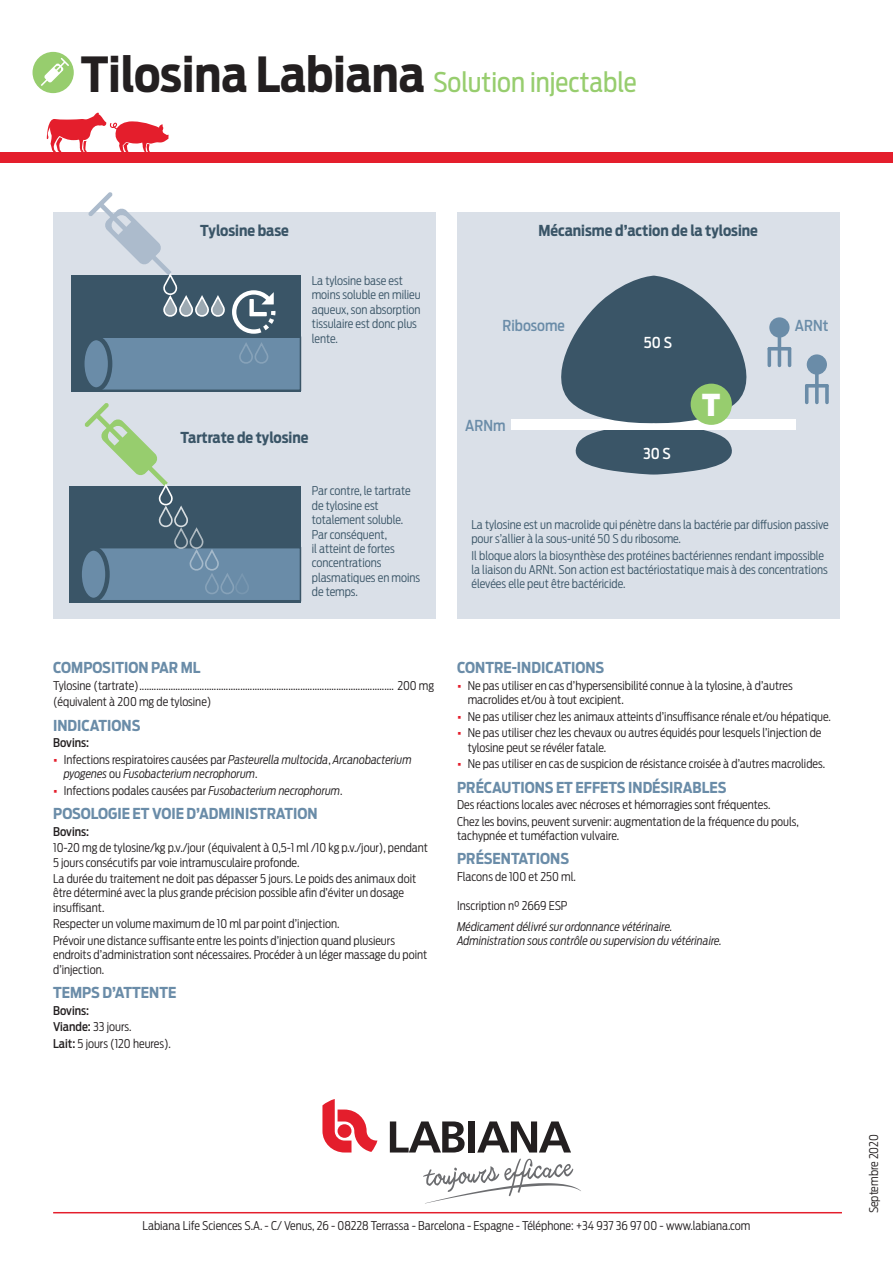
<style>
.page{position:relative;width:893px;height:1263px;background:#fff}
.page>*{position:absolute;margin:0;border:0;box-sizing:border-box;transform-origin:0 0}
.t1{font:900 30px "Antenna Cond";color:#fff}
.t2{font:27px "Antenna Cond";color:#97cd6e}
.titularcillos_ficha{font:700 15px "Antenna Cond";color:#6a8ca8}
.texto_ficha{font:700 15px "Antenna Cond";color:#3a5567}
.portada_titular{font:500 15px "Antenna Cond";color:#6a8ca8}
.portada_titular-2{font:500 15px "Antenna Cond";color:#fff}
.texto_ficha-2{font:300 12px/14.4px "Antenna Cond";color:#231f20}
.texto_ficha-3{font:300 12px/14.4px "Antenna Cond";color:#3a5567}
.texto_ficha-4{font:italic 300 12px/14.4px "Antenna Cond";color:#231f20}
.texto_ficha-5{font:500 12px "Antenna Cond";color:#231f20}
.s1{font-weight:700;font-size:48px;color:#231f20}
.s2{font-family:"Antenna";font-weight:700;font-style:normal;color:#e41e2c}
.s3{font-style:normal}
.s4{font-family:"Antenna";font-weight:700;color:#e41e2c}
.s5{font-style:italic}
.s6{font-weight:500}
</style>
<div class="page">
<div style="left:53px;top:213px;width:383px;height:406px;background:#dae0e8"></div>
<div style="left:457px;top:213px;width:382px;height:406px;background:#dae0e8"></div>
<div style="left:0;top:152px;width:893px;height:11px;background:#e41e2c"></div>
<div style="left:33px;top:52px;width:41px;height:41px;background:#97cd6e;border-radius:50%"></div>
<svg style="left:41px;top:58px;width:28px;height:28px"></svg>
<svg style="left:47px;top:113px;width:122px;height:39px"></svg>
<div style="left:71px;top:276px;width:230px;height:116px;background:#3a5567"></div>
<svg style="left:232px;top:290px;width:44px;height:44px"></svg>
<div style="left:95px;top:336px;width:206px;height:55px;background:#6a8ca8;border:2px solid #3a5567"></div>
<svg style="left:82px;top:338px;width:28px;height:52px"></svg>
<div style="left:80px;top:336px;width:32px;height:56px;border:4px solid #3a5567;border-radius:50%"></div>
<svg style="left:88px;top:192px;width:138px;height:125px"></svg>
<svg style="left:239px;top:342px;width:30px;height:22px"></svg>
<div style="left:70px;top:486px;width:231px;height:116px;background:#3a5567"></div>
<div style="left:93px;top:547px;width:208px;height:54px;background:#6a8ca8;border:2px solid #3a5567"></div>
<svg style="left:80px;top:548px;width:27px;height:52px"></svg>
<div style="left:77px;top:546px;width:33px;height:56px;border:4px solid #3a5567;border-radius:50%"></div>
<svg style="left:85px;top:403px;width:166px;height:193px"></svg>
<div style="left:511px;top:419px;width:285px;height:11px;background:#fff"></div>
<svg style="left:561px;top:276px;width:186px;height:199px"></svg>
<svg style="left:815px;top:375px;width:4px;height:27px"></svg>
<svg style="left:825px;top:386px;width:4px;height:16px"></svg>
<hr style="left:805px;top:386px;width:3px;height:16px;background:#6a8ca8">
<svg style="left:807px;top:384px;width:20px;height:4px"></svg>
<div style="left:807px;top:354px;width:20px;height:21px;background:#6a8ca8;border-radius:50%"></div>
<hr style="left:778px;top:332px;width:3px;height:33px;background:#6a8ca8">
<hr style="left:788px;top:349px;width:3px;height:16px;background:#6a8ca8">
<svg style="left:767px;top:349px;width:4px;height:16px"></svg>
<hr style="left:769px;top:347px;width:20px;height:3px;background:#6a8ca8">
<div style="left:769px;top:317px;width:20px;height:21px;background:#6a8ca8;border-radius:50%"></div>
<div style="left:691px;top:384px;width:41px;height:41px;background:#97cd6e;border-radius:50%"></div>
<hr style="left:53px;top:1212px;width:789px;height:1px;background:#e41e2c">
<svg style="left:390px;top:1121px;width:75px;height:31px"></svg>
<div style="left:468px;top:1121px;width:7px;height:31px;background:#231f20"></div>
<svg style="left:477px;top:1121px;width:94px;height:31px"></svg>
<svg style="left:322px;top:1099px;width:55px;height:53px"></svg>
<svg style="left:423px;top:1159px;width:158px;height:44px"></svg>
<p class="t2" style="left:81px;top:66px;width:557px"><span class="s1">Tilosina Labiana</span> Solution injectable</p>
<p class="texto_ficha" style="left:200px;top:222px;width:90px">Tylosine base</p>
<p class="texto_ficha" style="left:538px;top:222px;width:221px">Mécanisme d’action de la tylosine</p>
<p class="texto_ficha-3" style="left:312px;top:273px;width:110px">La tylosine base est moins soluble en milieu aqueux, son absorption tissulaire est donc plus lente.</p>
<p class="texto_ficha" style="left:180px;top:429px;width:130px">Tartrate de tylosine</p>
<p class="texto_ficha-3" style="left:312px;top:484px;width:110px">Par contre, le tartrate de tylosine est totalement soluble.<br>Par conséquent,<br>il atteint de fortes concentrations plasmatiques en moins de temps.</p>
<p class="portada_titular" style="left:503px;top:317px;width:64px">Ribosome</p>
<p class="portada_titular" style="left:795px;top:317px;width:35px">ARNt</p>
<p class="portada_titular-2" style="left:644px;top:333px;width:29px">50 S</p>
<p class="portada_titular" style="left:465px;top:416px;width:42px">ARNm</p>
<p class="portada_titular-2" style="left:643px;top:445px;width:29px">30 S</p>
<p class="t1" style="left:702px;top:387px;width:19px">T</p>
<p class="texto_ficha-3" style="left:471px;top:517px;width:359px">La tylosine est un macrolide qui pénètre dans la bactérie par diffusion passive pour s’allier à la sous-unité 50 S du ribosome.</p>
<p class="texto_ficha-3" style="left:471px;top:548px;width:358px">Il bloque alors la biosynthèse des protéines bactériennes rendant impossible la liaison du ARNt. Son action est bactériostatique mais à des concentrations élevées elle peut être bactéricide.</p>
<p class="titularcillos_ficha" style="left:53px;top:659px;width:149px">COMPOSITION PAR ML</p>
<p class="texto_ficha-2" style="left:53px;top:678px;width:383px">Tylosine (tartrate).......................................................................................................... 200 mg</p>
<p class="texto_ficha-2" style="left:53px;top:695px;width:160px">(équivalent à 200 mg de tylosine)</p>
<p class="titularcillos_ficha" style="left:53px;top:716px;width:89px">INDICATIONS</p>
<p class="texto_ficha-5" style="left:53px;top:736px;width:38px">Bovins:</p>
<p class="texto_ficha-4" style="left:64px;top:752px;width:349px;text-indent:-11px"><span class="s2">•</span> <span class="s3">Infections respiratoires causées par</span> Pasteurella multocida<span class="s3">,</span> Arcanobacterium pyogenes <span class="s3">ou</span> Fusobacterium necrophorum<span class="s3">.</span></p>
<p class="texto_ficha-2" style="left:53px;top:783px;width:291px"><span class="s4">•</span> Infections podales causées par <span class="s5">Fusobacterium necrophorum</span>.</p>
<p class="titularcillos_ficha" style="left:53px;top:805px;width:266px">POSOLOGIE ET VOIE D’ADMINISTRATION</p>
<p class="texto_ficha-5" style="left:53px;top:824px;width:38px">Bovins:</p>
<p class="texto_ficha-2" style="left:53px;top:840px;width:376px">10-20 mg de tylosine/kg p.v./jour (équivalent à 0,5-1 ml /10 kg p.v./jour), pendant<br>5 jours consécutifs par voie intramusculaire profonde.</p>
<p class="texto_ficha-2" style="left:53px;top:871px;width:365px">La durée du traitement ne doit pas dépasser 5 jours. Le poids des animaux doit être déterminé avec la plus grande précision possible afin d’éviter un dosage insuffisant.</p>
<p class="texto_ficha-2" style="left:53px;top:917px;width:288px">Respecter un volume maximum de 10 ml par point d’injection.</p>
<p class="texto_ficha-2" style="left:53px;top:933px;width:376px">Prévoir une distance suffisante entre les points d’injection quand plusieurs endroits d’administration sont nécessaires. Procéder à un léger massage du point d’injection.</p>
<p class="titularcillos_ficha" style="left:53px;top:984px;width:125px">TEMPS D’ATTENTE</p>
<p class="texto_ficha-5" style="left:53px;top:1003px;width:38px">Bovins:</p>
<p class="texto_ficha-2" style="left:53px;top:1020px;width:80px"><span class="s6">Viande:</span> 33 jours.</p>
<p class="texto_ficha-2" style="left:53px;top:1036px;width:119px"><span class="s6">Lait:</span> 5 jours (120 heures).</p>
<p class="titularcillos_ficha" style="left:457px;top:659px;width:149px">CONTRE-INDICATIONS</p>
<p class="texto_ficha-2" style="left:468px;top:678px;width:326px;text-indent:-11px"><span class="s4">•</span> Ne pas utiliser en cas d’hypersensibilité connue à la tylosine, à d’autres macrolides et/ou à tout excipient.</p>
<p class="texto_ficha-2" style="left:457px;top:709px;width:375px"><span class="s4">•</span> Ne pas utiliser chez les animaux atteints d’insuffisance rénale et/ou hépatique.</p>
<p class="texto_ficha-2" style="left:468px;top:726px;width:355px;text-indent:-11px"><span class="s4">•</span> Ne pas utiliser chez les chevaux ou autres équidés pour lesquels l’injection de tylosine peut se révéler fatale.</p>
<p class="texto_ficha-2" style="left:457px;top:757px;width:369px"><span class="s4">•</span> Ne pas utiliser en cas de suspicion de résistance croisée à d’autres macrolides.</p>
<p class="titularcillos_ficha" style="left:457px;top:778px;width:271px">PRÉCAUTIONS ET EFFETS INDÉSIRABLES</p>
<p class="texto_ficha-2" style="left:457px;top:797px;width:315px">Des réactions locales avec nécroses et hémorragies sont fréquentes.</p>
<p class="texto_ficha-2" style="left:457px;top:814px;width:343px">Chez les bovins, peuvent survenir: augmentation de la fréquence du pouls, tachypnée et tuméfaction vulvaire.</p>
<p class="titularcillos_ficha" style="left:457px;top:850px;width:113px">PRÉSENTATIONS</p>
<p class="texto_ficha-2" style="left:457px;top:869px;width:120px">Flacons de 100 et 250 ml.</p>
<p class="texto_ficha-2" style="left:457px;top:899px;width:112px">Inscription n° 2669 ESP</p>
<p class="texto_ficha-4" style="left:457px;top:919px;width:266px">Médicament délivré sur ordonnance vétérinaire.<br>Administration sous contrôle ou supervision du vétérinaire.</p>
<p class="texto_ficha-2" style="left:143px;top:1218px;width:609px">Labiana Life Sciences S.A. - C/ Venus, 26 - 08228 Terrassa - Barcelona - Espagne - Téléphone: +34 937 36 97 00 - www.labiana.com</p>
<p class="texto_ficha-2" style="left:867px;top:1213px;width:81px;rotate:-90deg">Septembre 2020</p>
</div>
